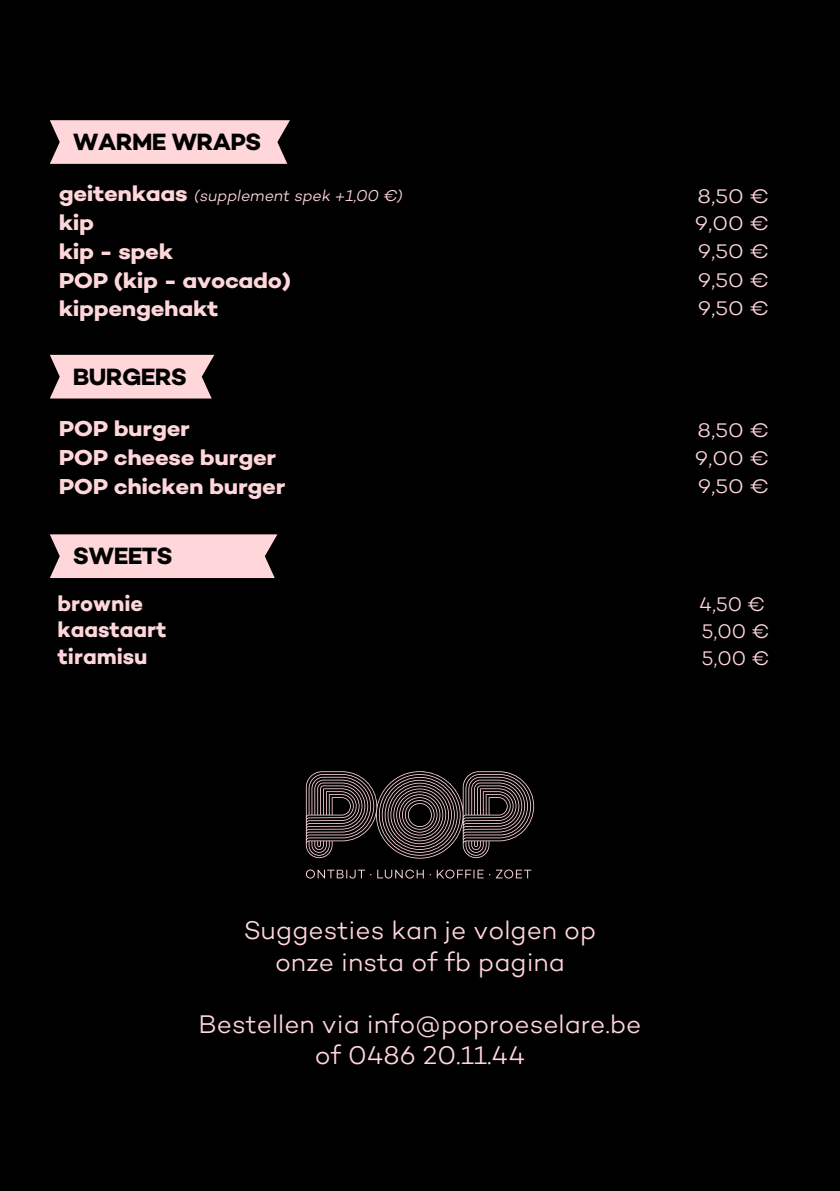
<style>
.page{position:relative;width:840px;height:1191px;background:#fff}
.page>*{position:absolute;margin:0;border:0;box-sizing:border-box;transform-origin:0 0}
.t1{font:26px/31.2px "Campton Light DEMO";color:#ffd7da;text-align:center}
.t2{font:24px "Campton Bold DEMO";letter-spacing:-.03em;color:#000001}
.t3{font:22px/29px "Campton Bold DEMO";letter-spacing:-.015em;color:#ffd7da;scale:1.09 1}
.t4{font:22px/26.4px "Campton Bold DEMO";letter-spacing:-.015em;color:#ffd7da}
.t5{font:20px/27.6px "Campton Light DEMO";color:#ffd7da;text-align:justify;scale:1.09 1}
.t6{font:20px/27.2px "Campton Light DEMO";color:#ffd7da}
.t7{font:italic 16px "Campton Light DEMO";color:#ffd7da}
.s1{font-family:"Helvetica";font-weight:300}
</style>
<div class="page">
<div style="left:0;top:0;width:839px;height:1191px;background:#000001"></div>
<svg style="left:50px;top:534px;width:227px;height:44px;background:#f0cacd"></svg>
<svg style="left:50px;top:120px;width:240px;height:44px;background:#f0cacd"></svg>
<svg style="left:50px;top:355px;width:164px;height:43px;background:#edc7ca"></svg>
<svg style="left:306px;top:771px;width:228px;height:87px"></svg>
<svg style="left:306px;top:869px;width:225px;height:9px"></svg>
<p class="t2" style="left:73px;top:128px;width:190px">WARME WRAPS</p>
<p class="t3" style="left:59px;top:179px;width:214px">geitenkaas<br>kip<br>kip - spek<br>POP (kip - avocado)</p>
<p class="t7" style="left:193px;top:187px;width:213px">(supplement spek <span class="s1">+</span>1,00 €)</p>
<p class="t5" style="left:694px;top:183px;width:70px">8,50 € 9,00 € 9,50 €</p>
<p class="t5" style="left:697px;top:267px;width:67px">9,50 €</p>
<p class="t3" style="left:59px;top:294px;width:148px">kippengehakt</p>
<p class="t5" style="left:697px;top:295px;width:67px">9,50 €</p>
<p class="t2" style="left:73px;top:362px;width:116px">BURGERS</p>
<p class="t3" style="left:59px;top:414px;width:209px">POP burger<br>POP cheese burger<br>POP chicken burger</p>
<p class="t5" style="left:694px;top:417px;width:70px">8,50 € 9,00 € 9,50 €</p>
<p class="t2" style="left:73px;top:542px;width:101px">SWEETS</p>
<p class="t4" style="left:58px;top:590px;width:110px">brownie kaastaart</p>
<p class="t6" style="left:699px;top:591px;width:72px">4,50 €<br>5,00 €</p>
<p class="t4" style="left:58px;top:643px;width:91px">tiramisu</p>
<p class="t6" style="left:701px;top:645px;width:69px">5,00 €</p>
<p class="t1" style="left:244px;top:916px;width:354px">Suggesties kan je volgen op onze insta of fb pagina</p>
<p class="t1" style="left:198px;top:1009px;width:444px">Bestellen via info@poproeselare.be of 0486 20.11.44</p>
</div>
